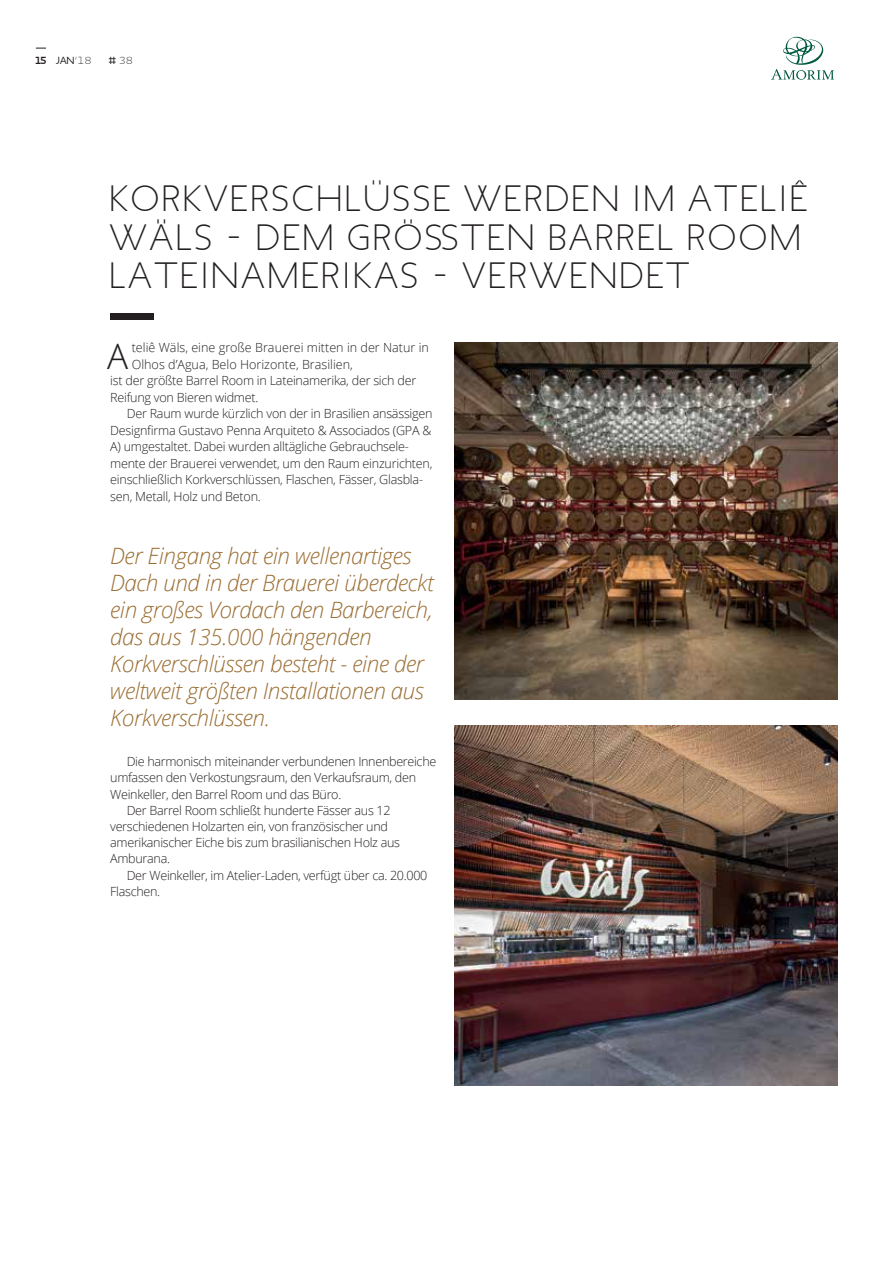
<style>
.page{position:relative;width:893px;height:1263px;background:#fff}
.page>*{position:absolute;margin:0;border:0;box-sizing:border-box;transform-origin:0 0}
.t1{font:300 35.1px "Open Sans";color:#231f20}
.t2{font:200 32.1px/38.4px "Irma";letter-spacing:.12em;color:#231f20}
.t3{font:italic 300 22.5px/27px "Open Sans";letter-spacing:-.02em;color:#9b6e33}
.t4{font:300 12.6px/16.5px "Open Sans";letter-spacing:-.02em;color:#231f20}
.t5{font:300 12.6px "Open Sans";color:#231f20}
.t6{font:9px "Irma";color:#231f20}
.t7{font:200 9px "Irma";color:#231f20}
.s1{font-weight:600}
.s2{font-weight:200}
.s3{font-weight:400}
</style>
<div class="page">
<svg style="left:771px;top:37px;width:63px;height:43px"></svg>
<img style="left:454px;top:725px;width:384px;height:360px">
<img style="left:454px;top:343px;width:384px;height:356px">
<div style="left:110px;top:314px;width:44px;height:6px;background:#231f20"></div>
<p class="t6" style="left:36px;top:54px;width:56px"><span class="s1">15</span> JAN<span class="s2">’18</span></p>
<p class="t7" style="left:109px;top:54px;width:25px"><span class="s3">#</span> 38</p>
<h2 class="t2" style="left:110px;top:179px;width:698px">KORKVERSCHLÜSSE WERDEN IM ATELIÊ<br>WÄLS - DEM GRÖßTEN BARREL ROOM<br>LATEINAMERIKAS - VERWENDET</h2>
<p class="t5" style="left:132px;top:339px;width:299px">teliê Wäls, eine große Brauerei mitten in der Natur in</p>
<h1 class="t1" style="left:107px;top:332px;width:23px">A</h1>
<p class="t5" style="left:132px;top:356px;width:223px">Olhos d’Agua, Belo Horizonte, Brasilien,</p>
<p class="t4" style="left:110px;top:372px;width:308px">ist der größte Barrel Room in Lateinamerika, der sich der<br>Reifung von Bieren widmet.</p>
<p class="t4" style="left:110px;top:405px;width:324px;text-indent:17px">Der Raum wurde kürzlich von der in Brasilien ansässigen Designfirma Gustavo Penna Arquiteto &amp; Associados (GPA &amp; A) umgestaltet. Dabei wurden alltägliche Gebrauchsele&shy;mente der Brauerei verwendet, um den Raum einzurichten, einschließlich Korkverschlüssen, Flaschen, Fässer, Glasbla&shy;sen, Metall, Holz und Beton.</p>
<h3 class="t3" style="left:110px;top:542px;width:325px">Der Eingang hat ein wellenartiges<br>Dach und in der Brauerei überdeckt ein großes Vordach den Barbereich, das aus 135.000 hängenden<br>Korkverschlüssen besteht - eine der weltweit größten Installationen aus<br>Korkverschlüssen.</h3>
<p class="t4" style="left:127px;top:753px;width:311px">Die harmonisch miteinander verbundenen Innenbereiche</p>
<p class="t4" style="left:110px;top:769px;width:307px">umfassen den Verkostungsraum, den Verkaufsraum, den</p>
<p class="t4" style="left:110px;top:785px;width:233px">Weinkeller, den Barrel Room und das Büro.</p>
<p class="t4" style="left:127px;top:802px;width:265px">Der Barrel Room schließt hunderte Fässer aus 12</p>
<p class="t4" style="left:110px;top:818px;width:279px">verschiedenen Holzarten ein, von französischer und</p>
<p class="t4" style="left:110px;top:834px;width:291px">amerikanischer Eiche bis zum brasilianischen Holz aus</p>
<p class="t4" style="left:110px;top:850px;width:61px">Amburana.</p>
<p class="t4" style="left:127px;top:866px;width:302px">Der Weinkeller, im Atelier-Laden, verfügt über ca. 20.000</p>
<p class="t4" style="left:110px;top:883px;width:51px">Flaschen.</p>
</div>
